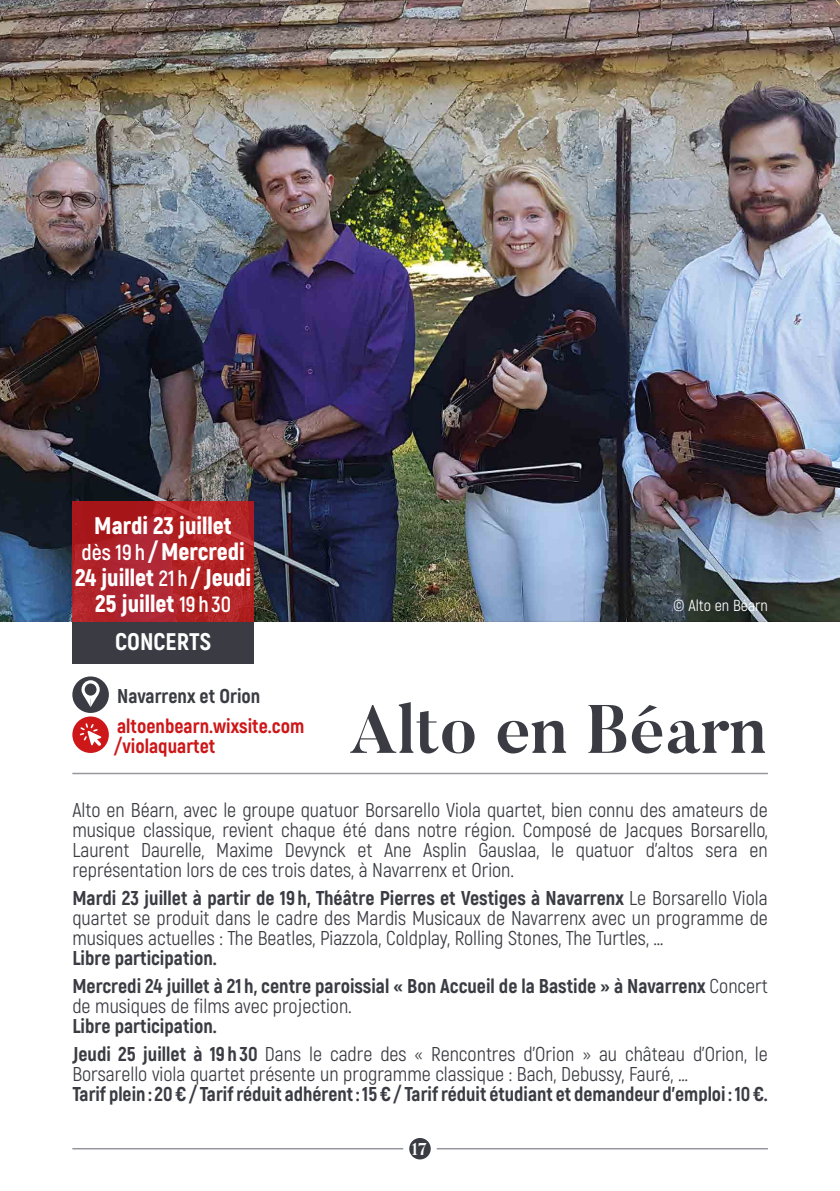
<style>
.page{position:relative;width:840px;height:1191px;background:#fff}
.page>*{position:absolute;margin:0;border:0;box-sizing:border-box;transform-origin:0 0}
.t1{font:700 68px "Butler";color:#3b3c43}
.t2{font:900 24px/26px "Akrobat";color:#fff;text-align:center}
.t3{font:800 24px "Akrobat";color:#fff}
.t4{font:20px/20px "Akrobat";color:#3b3c43;text-align:justify}
.t5{font:800 20px/28px "Akrobat";color:#3b3c43}
.t6{font:800 20px/20px "Akrobat";color:#cd1719}
.t7{font:700 17px "Butler";color:#fff}
.t8{font:16px "Akrobat";color:#fff}
.s1{font-weight:700;font-size:22px}
.s2{font-weight:800}
.s3{font-weight:400}
</style>
<div class="page">
<hr style="left:72px;top:1148px;width:695px;height:1px;background:#96979e">
<div style="left:406px;top:1135px;width:27px;height:27px;background:#3b3c43;border-radius:50%"></div>
<div style="left:403px;top:1132px;width:33px;height:33px;border:6px solid #fff;border-radius:50%"></div>
<img style="left:0;top:0;width:839px;height:621px">
<svg style="left:72px;top:501px;width:182px;height:120px;background:#b02328"></svg>
<div style="left:72px;top:621px;width:182px;height:42px;background:#3b3c43"></div>
<div style="left:72px;top:676px;width:37px;height:37px;background:#3b3c43;border-radius:50%"></div>
<svg style="left:84px;top:696px;width:14px;height:11px"></svg>
<svg style="left:81px;top:680px;width:19px;height:19px"></svg>
<div style="left:85px;top:683px;width:11px;height:12px;background:#3b3c43;border-radius:50%"></div>
<div style="left:72px;top:716px;width:37px;height:37px;background:#cd1719;border-radius:50%"></div>
<svg style="left:79px;top:723px;width:22px;height:23px"></svg>
<hr style="left:72px;top:772px;width:695px;height:2px;background:#96979e">
<p class="t2" style="left:75px;top:512px;width:177px">Mardi 23 juillet<br><span class="s1">dès 19 h</span> /Mercredi<br>24 juillet <span class="s1">21 h</span> / Jeudi<br>25 juillet <span class="s1">19 h 30</span></p>
<p class="t3" style="left:115px;top:626px;width:97px">CONCERTS</p>
<p class="t5" style="left:117px;top:682px;width:145px">Navarrenx et Orion</p>
<p class="t6" style="left:114px;top:716px;width:192px">altoenbearn.wixsite.com /violaquartet</p>
<p class="t8" style="left:673px;top:596px;width:96px">© Alto en Béarn</p>
<h1 class="t1" style="left:349px;top:686px;width:419px">Alto en Béarn</h1>
<p class="t4" style="left:72px;top:799px;width:696px">Alto en Béarn, avec le groupe quatuor Borsarello Viola quartet, bien connu des amateurs de musique classique, revient chaque été dans notre région. Composé de Jacques Borsarello, Laurent Daurelle, Maxime Devynck et Ane Asplin Gauslaa, le quatuor d’altos sera en représentation lors de ces trois dates, à Navarrenx et Orion.</p>
<p class="t4" style="left:72px;top:887px;width:696px"><span class="s2">Mardi 23 juillet à partir de 19 h, Théâtre Pierres et Vestiges à Navarrenx</span> Le Borsarello Viola quartet se produit dans le cadre des Mardis Musicaux de Navarrenx avec un programme de musiques actuelles : The Beatles, Piazzola, Coldplay, Rolling Stones, The Turtles, …</p>
<p class="t5" style="left:72px;top:943px;width:696px">Libre participation.<br>Mercredi 24 juillet à 21 h, centre paroissial « Bon Accueil de la Bastide » à Navarrenx <span class="s3">Concert</span></p>
<p class="t4" style="left:72px;top:995px;width:281px">de musiques de films avec projection.</p>
<p class="t4" style="left:72px;top:1011px;width:696px;line-height:28px"><span class="s2">Libre participation.<br>Jeudi 25 juillet à 19 h 30</span> Dans le cadre des « Rencontres d’Orion » au château d’Orion, le</p>
<p class="t4" style="left:72px;top:1063px;width:617px">Borsarello viola quartet présente un programme classique : Bach, Debussy, Fauré, …</p>
<p class="t5" style="left:72px;top:1079px;width:696px">Tarif plein : 20€/ Tarif réduit adhérent: 15€/ Tarif réduit étudiant et demandeur d’emploi :10€.</p>
<p class="t7" style="left:411px;top:1138px;width:17px">17</p>
</div>
